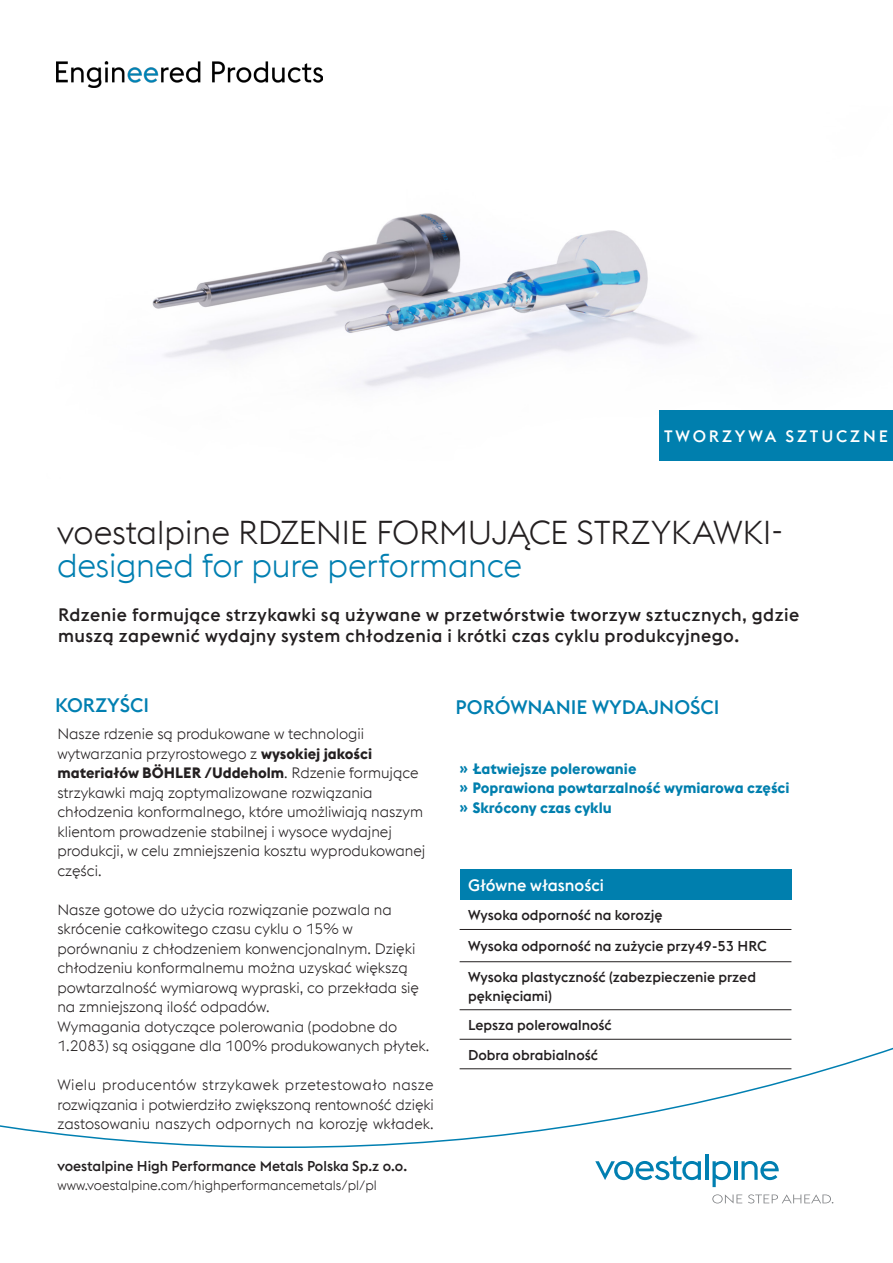
<style>
.page{position:relative;width:893px;height:1263px;background:#fff}
.page>*{position:absolute;margin:0;border:0;box-sizing:border-box;transform-origin:0 0}
.Headline{font:300 33px/33px "voestalpine";letter-spacing:-.01em;color:#231f20}
.Fließtext_Blocksatz{font:500 19.5px "voestalpine";color:#007fb1}
.Headline-2{font:500 18px/21px "voestalpine";letter-spacing:.025em;color:#231f20}
.Headline-3{font:500 16.5px "voestalpine";letter-spacing:.17em;color:#fff}
.Fließtext_Blocksatz-2{font:500 16.5px "voestalpine";color:#fff}
.Fließtext_Linksbündig{font:300 15px/19.5px "voestalpine";color:#231f20}
.t1{font:700 15px "voestalpine";color:#007fae}
.t2{font:500 14.25px/19.5px "voestalpine";color:#231f20}
.t3{font:300 13.5px "voestalpine";color:#231f20}
.s1{color:#007fb1}
.s2{font-weight:700}
</style>
<div class="page">
<img style="left:56px;top:61px;width:641px;height:327px">
<svg style="left:0;top:1047px;width:893px;height:101px"></svg>
<svg style="left:595px;top:1156px;width:106px;height:24px"></svg>
<hr style="left:705px;top:1154px;width:3px;height:26px;background:#007fb1">
<svg style="left:712px;top:1161px;width:19px;height:26px"></svg>
<hr style="left:734px;top:1161px;width:3px;height:19px;background:#007fb1">
<svg style="left:741px;top:1161px;width:38px;height:19px"></svg>
<svg style="left:712px;top:1194px;width:30px;height:9px"></svg>
<svg style="left:748px;top:1194px;width:85px;height:9px"></svg>
<div style="left:460px;top:870px;width:331px;height:30px;background:#007fae"></div>
<hr style="left:460px;top:929px;width:331px;height:1px;background:#231f20">
<hr style="left:460px;top:961px;width:331px;height:1px;background:#231f20">
<hr style="left:460px;top:1009px;width:331px;height:1px;background:#231f20">
<hr style="left:460px;top:1039px;width:331px;height:1px;background:#231f20">
<hr style="left:460px;top:1068px;width:331px;height:1px;background:#231f20">
<img style="left:57px;top:61px;width:266px;height:26px">
<div style="left:659px;top:410px;width:234px;height:51px;background:#007fae"></div>
<p class="Headline-3" style="left:664px;top:427px;width:225px">TWORZYWA SZTUCZNE</p>
<p class="Headline" style="left:57px;top:516px;width:728px">voestalpine RDZENIE FORMUJĄCE STRZYKAWKI&shy;<span class="s1">designed for pure performance</span></p>
<p class="Headline-2" style="left:58px;top:604px;width:743px">Rdzenie formujące strzykawki są używane w przetwórstwie tworzyw sztucznych, gdzie muszą zapewnić wydajny system chłodzenia i krótki czas cyklu produkcyjnego.</p>
<p class="Fließtext_Blocksatz" style="left:55px;top:694px;width:95px">KORZYŚCI</p>
<p class="Fließtext_Linksbündig" style="left:57px;top:724px;width:370px">Nasze rdzenie są produkowane w technologii wytwarzania przyrostowego z <span class="s2">wysokiej jakości materiałów BÖHLER /Uddeholm</span>. Rdzenie formujące strzykawki mają zoptymalizowane rozwiązania chłodzenia konformalnego, które umożliwiają naszym klientom prowadzenie stabilnej i wysoce wydajnej produkcji, w celu zmniejszenia kosztu wyprodukowanej części.</p>
<p class="Fließtext_Linksbündig" style="left:57px;top:900px;width:336px">Nasze gotowe do użycia rozwiązanie pozwala na</p>
<p class="Fließtext_Linksbündig" style="left:57px;top:919px;width:363px">skrócenie całkowitego czasu cyklu o 15% w porównaniu z chłodzeniem konwencjonalnym. Dzięki chłodzeniu konformalnemu można uzyskać większą powtarzalność wymiarową wypraski, co przekłada się na zmniejszoną ilość odpadów.</p>
<p class="Fließtext_Linksbündig" style="left:57px;top:1017px;width:373px">Wymagania dotyczące polerowania (podobne do<br>1.2083) są osiągane dla 100% produkowanych płytek.</p>
<p class="Fließtext_Linksbündig" style="left:57px;top:1075px;width:378px;text-align:justify">Wielu producentów strzykawek przetestowało nasze rozwiązania i potwierdziło zwiększoną rentowność dzięki zastosowaniu naszych odpornych na korozję wkładek.</p>
<p class="t2" style="left:57px;top:1156px;width:351px">voestalpine High Performance Metals Polska Sp.z o.o.</p>
<p class="t3" style="left:57px;top:1178px;width:321px">www.voestalpine.com/highperformancemetals/pl/pl</p>
<p class="Fließtext_Blocksatz" style="left:456px;top:695px;width:265px">PORÓWNANIE WYDAJNOŚCI</p>
<p class="t1" style="left:460px;top:758px;width:178px">ʺ Łatwiejsze polerowanie</p>
<p class="t1" style="left:460px;top:778px;width:332px">ʺ Poprawiona powtarzalność wymiarowa części</p>
<p class="t1" style="left:460px;top:797px;width:154px">ʺ Skrócony czas cyklu</p>
<p class="Fließtext_Blocksatz-2" style="left:468px;top:876px;width:137px">Główne własności</p>
<p class="t2" style="left:468px;top:905px;width:196px">Wysoka odporność na korozję</p>
<p class="t2" style="left:468px;top:936px;width:300px">Wysoka odporność na zużycie przy49-53 HRC</p>
<p class="t2" style="left:468px;top:967px;width:289px">Wysoka plastyczność (zabezpieczenie przed pęknięciami)</p>
<p class="t2" style="left:468px;top:1015px;width:145px">Lepsza polerowalność</p>
<p class="t2" style="left:468px;top:1045px;width:132px">Dobra obrabialność</p>
</div>
